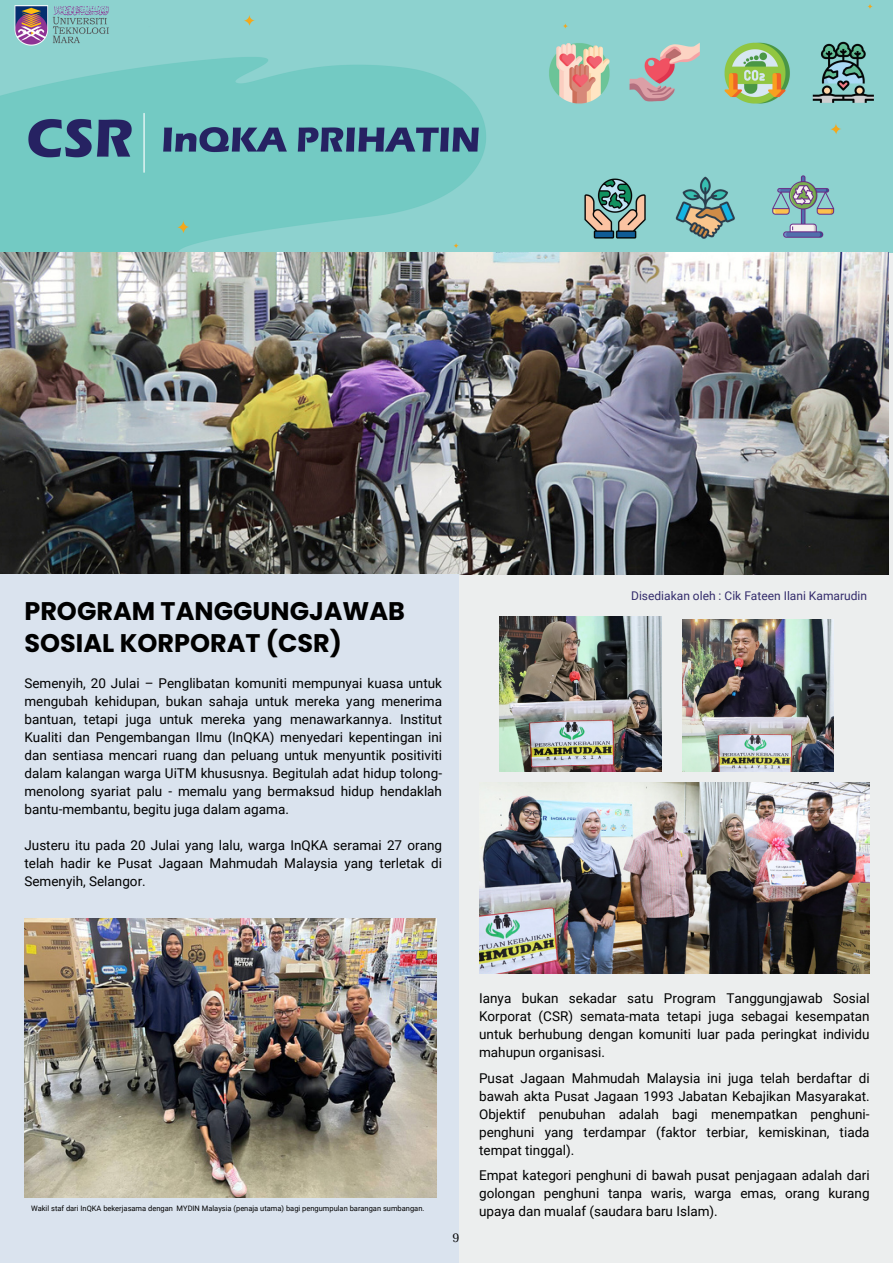
<style>
.page{position:relative;width:893px;height:1263px;background:#eceeee}
.page>*{position:absolute;margin:0;border:0;box-sizing:border-box;transform-origin:0 0}
.t1{font:700 25.5px/32.7px "Poppins";color:#000}
.t2{font:13.5px/18px "Roboto";color:#000;text-align:justify}
.t3{font:12px "Roboto";color:#332b6b}
.t4{font:12px "Lora";color:#000}
.t5{font:7.5px "Roboto";color:#000}
</style>
<div class="page">
<img style="left:0;top:0;width:893px;height:252px">
<img style="left:0;top:253px;width:889px;height:321px">
<div style="left:0;top:574px;width:459px;height:688px;background:#dae3ee"></div>
<img style="left:479px;top:782px;width:390px;height:192px">
<img style="left:500px;top:617px;width:162px;height:154px">
<img style="left:682px;top:619px;width:152px;height:152px">
<img style="left:24px;top:918px;width:412px;height:279px">
<p class="t1" style="left:24px;top:595px;width:382px">PROGRAM TANGGUNGJAWAB<br>SOSIAL KORPORAT (CSR)</p>
<p class="t2" style="left:24px;top:674px;width:419px">Semenyih, 20 Julai – Penglibatan komuniti mempunyai kuasa untuk mengubah kehidupan, bukan sahaja untuk mereka yang menerima bantuan, tetapi juga untuk mereka yang menawarkannya. Institut Kualiti dan Pengembangan Ilmu (InQKA) menyedari kepentingan ini dan sentiasa mencari ruang dan peluang untuk menyuntik positiviti dalam kalangan warga UiTM khususnya. Begitulah adat hidup tolong&shy;menolong syariat palu - memalu yang bermaksud hidup hendaklah bantu-membantu, begitu juga dalam agama.</p>
<p class="t2" style="left:24px;top:836px;width:419px">Justeru itu pada 20 Julai yang lalu, warga InQKA seramai 27 orang telah hadir ke Pusat Jagaan Mahmudah Malaysia yang terletak di Semenyih, Selangor.</p>
<p class="t3" style="left:631px;top:587px;width:237px">Disediakan oleh : Cik Fateen Ilani Kamarudin</p>
<p class="t5" style="left:31px;top:1203px;width:395px">Wakil staf dari InQKA bekerjasama dengan MYDIN Malaysia (penaja utama) bagi pengumpulan barangan sumbangan.</p>
<p class="t4" style="left:453px;top:1229px;width:8px">9</p>
<p class="t2" style="left:479px;top:988px;width:392px">Ianya bukan sekadar satu Program Tanggungjawab Sosial Korporat (CSR) semata-mata tetapi juga sebagai kesempatan untuk berhubung dengan komuniti luar pada peringkat individu mahupun organisasi.</p>
<p class="t2" style="left:479px;top:1068px;width:392px">Pusat Jagaan Mahmudah Malaysia ini juga telah berdaftar di bawah akta Pusat Jagaan 1993 Jabatan Kebajikan Masyarakat.<br>Objektif penubuhan adalah bagi menempatkan penghuni&shy;penghuni yang terdampar (faktor terbiar, kemiskinan, tiada tempat tinggal).</p>
<p class="t2" style="left:479px;top:1166px;width:392px">Empat kategori penghuni di bawah pusat penjagaan adalah dari golongan penghuni tanpa waris, warga emas, orang kurang upaya dan mualaf (saudara baru Islam).</p>
</div>
